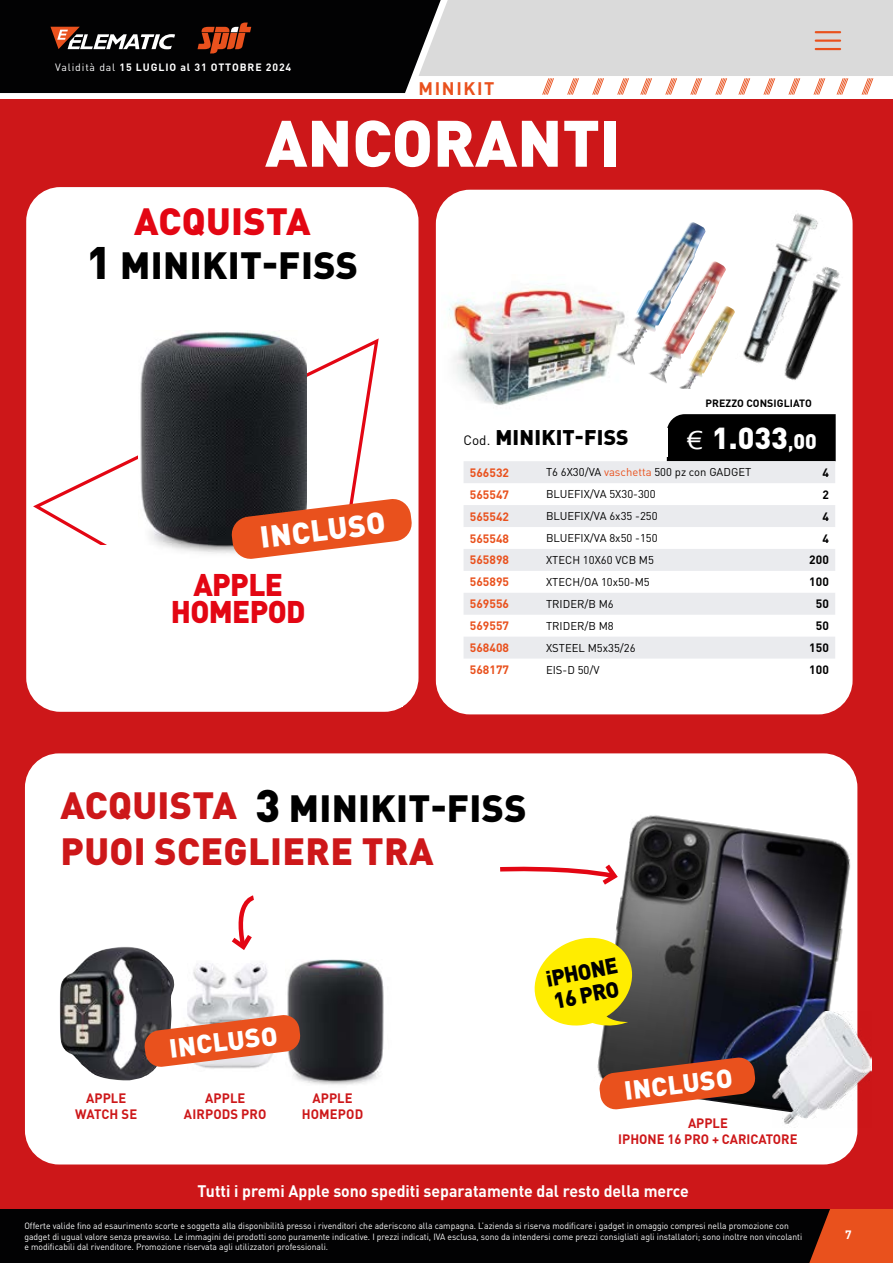
<style>
.page{position:relative;width:893px;height:1263px;background:#fff}
.page>*{position:absolute;margin:0;border:0;box-sizing:border-box;transform-origin:0 0}
.t1{font:900 64.5px "DIN Pro";color:#fff}
.t2{font:900 37.5px "DIN Pro";letter-spacing:.01em;color:#000}
.t3{font:900 37.5px/45.9px "DIN Pro";letter-spacing:.01em;color:#cd1719}
.t4{font:900 37.5px "DIN Pro";letter-spacing:.01em;color:#e30613}
.t5{font:900 31.05px/27.2px "DIN Pro";letter-spacing:-.02em;color:#e30613;text-align:center;scale:.96 1}
.t6{font:900 30px "DIN Pro";color:#fff}
.t7{font:900 25.95px "DIN Pro";color:#fff}
.t8{font:900 22.05px/23.1px "DIN Pro";color:#000;scale:.96 1}
.t9{font:900 21px "DIN Pro";letter-spacing:.01em;color:#000}
.t10{font:700 18px "DIN Pro";letter-spacing:.09em;color:#e9511d}
.t11{font:700 16.5px "DIN Pro";color:#fff;scale:.96 1}
.t12{font:700 13.5px/16.2px "DIN Pro";letter-spacing:.01em;color:#cd1719;text-align:center;scale:.96 1}
.t13{font:700 12px "DIN Pro";color:#e9511d}
.t14{font:700 12px "DIN Pro";color:#000}
.t15{font:700 12px "DIN Pro";color:#fff}
.t16{font:11.25px "DIN Pro";color:#000}
.t17{font:700 10.5px "DIN Pro";letter-spacing:.08em;color:#fff}
.t18{font:700 10.5px "DIN Pro";letter-spacing:.01em;color:#000}
.t19{font:9px/10.8px "DIN Pro";color:#fff;scale:.95 1}
.s1{font-weight:400}
.s2{font-size:45px}
.s3{font-weight:400;font-size:13.5px}
.s4{font-family:"Eras ITC";font-weight:500;font-size:27.3px}
.s5{font-weight:700;font-size:21px}
.s6{font-size:21px}
.s7{color:#e9511d}
</style>
<div class="page">
<div style="left:0;top:1209px;width:893px;height:54px;background:#020203"></div>
<svg style="left:809px;top:1209px;width:84px;height:54px;background:#cb4619"></svg>
<svg style="left:0;top:0;width:893px;height:95px;background:#7f7c7b"></svg>
<div style="left:0;top:99px;width:893px;height:1110px;background:#cd1719"></div>
<div style="left:436px;top:190px;width:417px;height:524px;background:#fff;border-radius:34px"></div>
<div style="left:26px;top:187px;width:392px;height:525px;background:#fff;border-radius:34px"></div>
<div style="left:25px;top:753px;width:832px;height:411px;background:#fff;border-radius:34px"></div>
<svg style="left:33px;top:338px;width:346px;height:207px"></svg>
<img style="left:59px;top:947px;width:115px;height:134px">
<img style="left:287px;top:959px;width:97px;height:126px">
<img style="left:187px;top:963px;width:87px;height:106px">
<img style="left:599px;top:809px;width:259px;height:301px">
<svg style="left:144px;top:1014px;width:157px;height:54px;background:#d57353"></svg>
<svg style="left:231px;top:895px;width:23px;height:55px"></svg>
<svg style="left:500px;top:860px;width:121px;height:29px"></svg>
<img style="left:448px;top:284px;width:167px;height:121px">
<img style="left:615px;top:222px;width:77px;height:143px">
<img style="left:648px;top:261px;width:66px;height:122px">
<img style="left:678px;top:306px;width:41px;height:83px">
<div style="left:667px;top:414px;width:169px;height:47px;background:#000"></div>
<div style="left:464px;top:461px;width:371px;height:22px;background:#eaebee"></div>
<svg style="left:464px;top:505px;width:371px;height:153px;fill:#eaebee"></svg>
<img style="left:719px;top:194px;width:118px;height:170px">
<img style="left:774px;top:262px;width:67px;height:118px">
<img style="left:138px;top:332px;width:169px;height:222px">
<svg style="left:231px;top:498px;width:181px;height:61px"></svg>
<svg style="left:534px;top:932px;width:105px;height:100px"></svg>
<img style="left:772px;top:1012px;width:100px;height:116px">
<svg style="left:597px;top:1057px;width:159px;height:53px;background:#c05e3d"></svg>
<hr style="left:815px;top:40px;width:26px;height:2px;background:#e9511d">
<hr style="left:815px;top:31px;width:26px;height:2px;background:#e9511d">
<hr style="left:815px;top:48px;width:26px;height:2px;background:#e9511d">
<p class="t17" style="left:55px;top:60px;width:237px"><span class="s1">Validità dal</span> 15 LUGLIO al 31 OTTOBRE 2024</p>
<h3 class="t10" style="left:419px;top:76px;width:77px">MINIKIT</h3>
<h1 class="t1" style="left:265px;top:100px;width:357px">ANCORANTI</h1>
<h2 class="t4" style="left:134px;top:196px;width:178px">ACQUISTA</h2>
<h2 class="t2" style="left:87px;top:240px;width:273px"><span class="s2">1</span> MINIKIT-FISS</h2>
<h3 class="t6" style="left:258px;top:517px;width:127px;rotate:-7deg">INCLUSO</h3>
<h3 class="t5" style="left:171px;top:569px;width:142px">APPLE<br>HOMEPOD</h3>
<p class="t18" style="left:705px;top:396px;width:108px">PREZZO CONSIGLIATO</p>
<h3 class="t9" style="left:464px;top:423px;width:167px"><span class="s3">Cod.</span> MINIKIT-FISS</h3>
<h3 class="t6" style="left:687px;top:418px;width:132px"><span class="s4">€</span> 1.033<span class="s5">,</span><span class="s6">00</span></h3>
<h3 class="t13" style="left:470px;top:464px;width:41px">566532</h3>
<p class="t16" style="left:546px;top:465px;width:207px">T6 6X30/VA <span class="s7">vaschetta</span> 500 pz con GADGET</p>
<h3 class="t14" style="left:822px;top:464px;width:8px">4</h3>
<h3 class="t13" style="left:470px;top:486px;width:41px">565547</h3>
<p class="t16" style="left:546px;top:487px;width:111px">BLUEFIX/VA 5X30-300</p>
<h3 class="t14" style="left:822px;top:486px;width:8px">2</h3>
<h3 class="t13" style="left:470px;top:508px;width:41px">565542</h3>
<p class="t16" style="left:546px;top:509px;width:113px">BLUEFIX/VA 6x35 -250</p>
<h3 class="t14" style="left:822px;top:508px;width:8px">4</h3>
<h3 class="t13" style="left:470px;top:530px;width:41px">565548</h3>
<p class="t16" style="left:546px;top:530px;width:113px">BLUEFIX/VA 8x50 -150</p>
<h3 class="t14" style="left:822px;top:530px;width:8px">4</h3>
<h3 class="t13" style="left:470px;top:552px;width:41px">565898</h3>
<p class="t16" style="left:546px;top:552px;width:109px">XTECH 10X60 VCB M5</p>
<h3 class="t14" style="left:809px;top:552px;width:21px">200</h3>
<h3 class="t13" style="left:470px;top:574px;width:41px">565895</h3>
<p class="t16" style="left:546px;top:574px;width:105px">XTECH/OA 10x50-M5</p>
<h3 class="t14" style="left:809px;top:574px;width:21px">100</h3>
<h3 class="t13" style="left:470px;top:596px;width:41px">569556</h3>
<p class="t16" style="left:546px;top:596px;width:69px">TRIDER/B M6</p>
<h3 class="t14" style="left:816px;top:596px;width:15px">50</h3>
<h3 class="t13" style="left:470px;top:618px;width:41px">569557</h3>
<p class="t16" style="left:546px;top:618px;width:69px">TRIDER/B M8</p>
<h3 class="t14" style="left:816px;top:618px;width:15px">50</h3>
<h3 class="t13" style="left:470px;top:640px;width:41px">568408</h3>
<p class="t16" style="left:546px;top:640px;width:91px">XSTEEL M5x35/26</p>
<h3 class="t14" style="left:809px;top:640px;width:21px">150</h3>
<h3 class="t13" style="left:470px;top:662px;width:41px">568177</h3>
<p class="t16" style="left:546px;top:662px;width:55px">EIS-D 50/V</p>
<h3 class="t14" style="left:809px;top:662px;width:21px">100</h3>
<h2 class="t2" style="left:255px;top:782px;width:273px"><span class="s2">3</span> MINIKIT-FISS</h2>
<h2 class="t3" style="left:60px;top:781px;width:375px">ACQUISTA<br>PUOI SCEGLIERE TRA</h2>
<h3 class="t7" style="left:167px;top:1031px;width:110px;rotate:-7deg">INCLUSO</h3>
<h3 class="t12" style="left:75px;top:1089px;width:66px">APPLE<br>WATCH SE</h3>
<h3 class="t12" style="left:184px;top:1089px;width:87px">APPLE<br>AIRPODS PRO</h3>
<h3 class="t12" style="left:302px;top:1089px;width:65px">APPLE<br>HOMEPOD</h3>
<h3 class="t8" style="left:544px;top:967px;width:77px;rotate:-11deg">iPHONE<br>16 PRO</h3>
<h3 class="t7" style="left:618px;top:1073px;width:110px;rotate:-7deg">INCLUSO</h3>
<h3 class="t7" style="left:622px;top:1073px;width:110px;rotate:-7deg">INCLUSO</h3>
<h3 class="t12" style="left:618px;top:1115px;width:188px">APPLE<br>IPHONE 16 PRO + CARICATORE</h3>
<h3 class="t11" style="left:197px;top:1179px;width:513px">Tutti i premi Apple sono spediti separatamente dal resto della merce</h3>
<p class="t19" style="left:24px;top:1220px;width:820px">Offerte valide fino ad esaurimento scorte e soggetta alla disponibilità presso i rivenditori che aderiscono alla campagna. L’azienda si riserva modificare i gadget in omaggio compresi nella promozione con gadget di ugual valore senza preavviso. Le immagini dei prodotti sono puramente indicative. I prezzi indicati, IVA esclusa, sono da intendersi come prezzi consigliati agli installatori; sono inoltre non vincolanti e modificabili dal rivenditore. Promozione riservata agli utilizzatori professionali.</p>
<h3 class="t15" style="left:845px;top:1226px;width:8px">7</h3>
</div>
